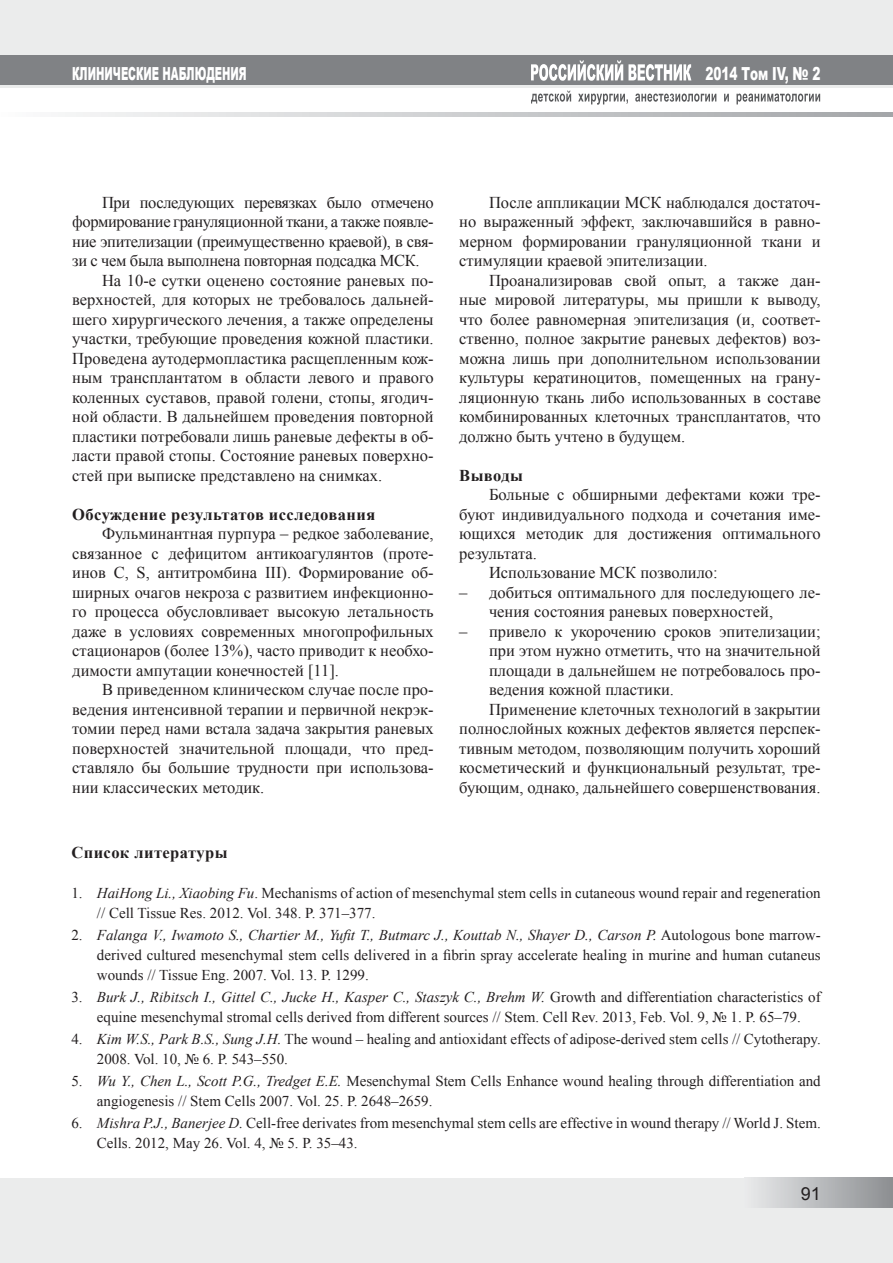
<style>
.page{position:relative;width:893px;height:1263px;background:#fff}
.page>*{position:absolute;margin:0;border:0;box-sizing:border-box;transform-origin:0 0}
.t1{font:900 18px "Arial";color:#fff;scale:.56 1}
.t2{font:900 18px "Arial";color:#fff;scale:.67 1}
.t3{font:18px "Arial";color:#231f20}
.t4{font:16.5px/19.5px "Times New Roman";color:#231f20;text-align:justify}
.t5{font:16.5px "Times New Roman";letter-spacing:-.025em;color:#231f20}
.t6{font:700 16.5px "Times New Roman";letter-spacing:.025em;color:#231f20}
.t7{font:15px/20px "Times New Roman";color:#231f20}
.s1{font-style:italic}
</style>
<div class="page">
<div style="left:0;top:1178px;width:893px;height:85px;background:#ebecec"></div>
<div style="left:744px;top:1178px;width:149px;height:30px;background:linear-gradient(to right,#eaebec,#8c8e91)"></div>
<div style="left:0;top:0;width:893px;height:87px;background:#ebecec"></div>
<div style="left:0;top:55px;width:893px;height:30px;background:#808285"></div>
<svg style="left:65px;top:113px;width:828px;height:4px;background:#cbcdce"></svg>
<svg style="left:531px;top:60px;width:160px;height:21px"></svg>
<svg style="left:531px;top:91px;width:289px;height:14px"></svg>
<p class="t1" style="left:72px;top:60px;width:313px">КЛИНИЧЕСКИЕ НАБЛЮДЕНИЯ</p>
<p class="t2" style="left:706px;top:60px;width:173px">2014 Том IV, № 2</p>
<p class="t5" style="left:102px;top:193px;width:333px">При последующих перевязках было отмечено</p>
<p class="t5" style="left:72px;top:213px;width:363px">формирование грануляционной ткани, а также появле-</p>
<p class="t5" style="left:72px;top:232px;width:363px">ние эпителизации (преимущественно краевой), в свя-</p>
<p class="t5" style="left:72px;top:252px;width:349px">зи с чем была выполнена повторная подсадка МСК.</p>
<p class="t4" style="left:102px;top:271px;width:333px">На 10-е сутки оценено состояние раневых по-</p>
<p class="t4" style="left:72px;top:290px;width:363px">верхностей, для которых не требовалось дальней-</p>
<p class="t4" style="left:72px;top:310px;width:363px">шего хирургического лечения, а также определены</p>
<p class="t4" style="left:72px;top:329px;width:363px">участки, требующие проведения кожной пластики.</p>
<p class="t4" style="left:72px;top:349px;width:363px">Проведена аутодермопластика расщепленным кож-</p>
<p class="t4" style="left:72px;top:368px;width:363px">ным трансплантатом в области левого и правого</p>
<p class="t4" style="left:72px;top:388px;width:363px">коленных суставов, правой голени, стопы, ягодич-</p>
<p class="t4" style="left:72px;top:407px;width:363px">ной области. В дальнейшем проведения повторной</p>
<p class="t4" style="left:72px;top:427px;width:363px">пластики потребовали лишь раневые дефекты в об-</p>
<p class="t4" style="left:72px;top:446px;width:363px">ласти правой стопы. Состояние раневых поверхно-</p>
<p class="t4" style="left:72px;top:466px;width:311px">стей при выписке представлено на снимках.</p>
<p class="t6" style="left:72px;top:505px;width:305px">Обсуждение результатов исследования</p>
<p class="t4" style="left:72px;top:524px;width:363px;text-indent:30px">Фульминантная пурпура – редкое заболевание, связанное с дефицитом антикоагулянтов (проте&shy;инов С, S, антитромбина III). Формирование об&shy;ширных очагов некроза с развитием инфекционно&shy;го процесса обусловливает высокую летальность даже в условиях современных многопрофильных стационаров (более 13%), часто приводит к необхо&shy;димости ампутации конечностей [11].</p>
<p class="t4" style="left:72px;top:680px;width:363px;text-indent:30px">В приведенном клиническом случае после про&shy;ведения интенсивной терапии и первичной некрэк&shy;томии перед нами встала задача закрытия раневых поверхностей значительной площади, что пред&shy;ставляло бы большие трудности при использова&shy;нии классических методик.</p>
<p class="t4" style="left:459px;top:193px;width:363px;text-indent:30px">После аппликации МСК наблюдался достаточ&shy;но выраженный эффект, заключавшийся в равно&shy;мерном формировании грануляционной ткани и стимуляции краевой эпителизации.</p>
<p class="t4" style="left:459px;top:271px;width:363px;text-indent:30px">Проанализировав свой опыт, а также дан&shy;ные мировой литературы, мы пришли к выводу, что более равномерная эпителизация (и, соответ&shy;ственно, полное закрытие раневых дефектов) воз&shy;можна лишь при дополнительном использовании культуры кератиноцитов, помещенных на грану&shy;ляционную ткань либо использованных в составе комбинированных клеточных трансплантатов, что должно быть учтено в будущем.</p>
<p class="t6" style="left:459px;top:466px;width:65px">Выводы</p>
<p class="t4" style="left:489px;top:485px;width:333px">Больные с обширными дефектами кожи тре-</p>
<p class="t4" style="left:459px;top:505px;width:363px">буют индивидуального подхода и сочетания име-</p>
<p class="t4" style="left:459px;top:524px;width:363px">ющихся методик для достижения оптимального</p>
<p class="t4" style="left:459px;top:544px;width:79px">результата.</p>
<p class="t4" style="left:489px;top:563px;width:230px">Использование МСК позволило:</p>
<p class="t4" style="left:489px;top:583px;width:333px;text-indent:-30px">– добиться оптимального для последующего ле&shy;чения состояния раневых поверхностей,</p>
<p class="t4" style="left:459px;top:622px;width:363px">– привело к укорочению сроков эпителизации;</p>
<p class="t4" style="left:489px;top:641px;width:333px">при этом нужно отметить, что на значительной</p>
<p class="t4" style="left:489px;top:661px;width:333px">площади в дальнейшем не потребовалось про-</p>
<p class="t4" style="left:489px;top:680px;width:187px">ведения кожной пластики.</p>
<p class="t4" style="left:489px;top:700px;width:333px">Применение клеточных технологий в закрытии</p>
<p class="t4" style="left:459px;top:719px;width:363px">полнослойных кожных дефектов является перспек-</p>
<p class="t4" style="left:459px;top:739px;width:363px">тивным методом, позволяющим получить хороший</p>
<p class="t4" style="left:459px;top:758px;width:363px">косметический и функциональный результат, тре-</p>
<p class="t4" style="left:459px;top:778px;width:363px">бующим, однако, дальнейшего совершенствования.</p>
<p class="t6" style="left:71px;top:843px;width:158px">Список литературы</p>
<p class="t7" style="left:97px;top:883px;width:725px;text-indent:-26px">1. <span class="s1">HaiHong Li., Xiaobing Fu</span>. Mechanisms of action of mesenchymal stem cells in cutaneous wound repair and regeneration // Cell Tissue Res. 2012. Vol. 348. Р. 371–377.</p>
<p class="t7" style="left:97px;top:925px;width:725px;text-align:justify;text-indent:-26px">2. <span class="s1">Falanga V., Iwamoto S., Chartier M., Yufit T., Butmarc J., Kouttab N., Shayer D., Carson P.</span> Autologous bone marrow&shy;derived cultured mesenchymal stem cells delivered in a fibrin spray accelerate healing in murine and human cutaneus wounds // Tissue Eng. 2007. Vol. 13. Р. 1299.</p>
<p class="t7" style="left:71px;top:987px;width:751px;text-align:center">3. <span class="s1">Burk J., Ribitsch I., Gittel C., Jucke H., Kasper C., Staszyk C., Brehm W.</span> Growth and differentiation characteristics of equine mesenchymal stromal cells derived from different sources // Stem. Cell Rev. 2013, Feb. Vol. 9, № 1. Р. 65–79.</p>
<p class="t7" style="left:97px;top:1029px;width:725px;text-indent:-26px">4. <span class="s1">Kim W.S., Park B.S., Sung J.H.</span> The wound – healing and antioxidant effects of adipose-derived stem cells // Cytotherapy.<br>2008. Vol. 10, № 6. Р. 543–550.</p>
<p class="t7" style="left:97px;top:1071px;width:725px;text-indent:-26px">5. <span class="s1">Wu Y., Chen L., Scott P.G., Tredget E.E.</span> Mesenchymal Stem Cells Enhance wound healing through differentiation and angiogenesis // Stem Cells 2007. Vol. 25. Р. 2648–2659.</p>
<p class="t7" style="left:97px;top:1113px;width:725px;text-indent:-26px">6. <span class="s1">Mishra P.J., Banerjee D.</span> Cell-free derivates from mesenchymal stem cells are effective in wound therapy // World J. Stem.<br>Cells. 2012, May 26. Vol. 4, № 5. Р. 35–43.</p>
<p class="t3" style="left:801px;top:1183px;width:22px">91</p>
</div>
